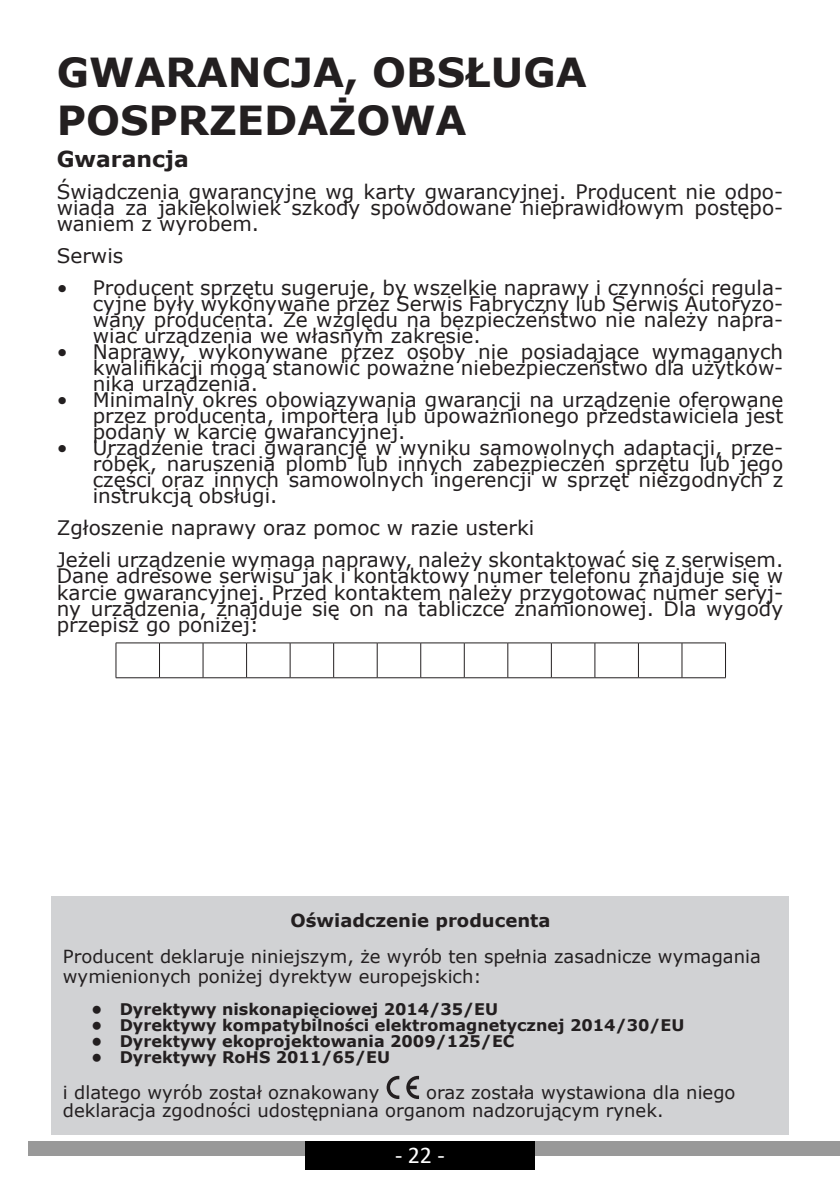
<style>
.page{position:relative;width:840px;height:1191px;background:#fff}
.page>*{position:absolute;margin:0;border:0;box-sizing:border-box;transform-origin:0 0}
.t1{font:700 40px/48px "Verdana";color:#231f20}
.t2{font:24px "Calibri";color:#fff}
.t3{font:700 22px "Verdana";color:#231f20}
.t4{font:20px/16px "Verdana";color:#231f20;text-align:justify}
.t5{font:18px/20px "Verdana";color:#231f20}
.t6{font:700 18px "Verdana";color:#231f20}
.t7{font:700 16px "Verdana";color:#231f20}
</style>
<div class="page">
<div style="left:28px;top:1141px;width:811px;height:14px;background:#999"></div>
<div style="left:305px;top:1141px;width:229px;height:28px;background:#000"></div>
<hr style="left:116px;top:642px;width:43px;height:1px;background:#231f20">
<hr style="left:116px;top:643px;width:1px;height:34px;background:#231f20">
<hr style="left:159px;top:642px;width:44px;height:1px;background:#231f20">
<hr style="left:159px;top:643px;width:1px;height:34px;background:#231f20">
<hr style="left:203px;top:642px;width:43px;height:1px;background:#231f20">
<hr style="left:202px;top:643px;width:1px;height:34px;background:#231f20">
<hr style="left:246px;top:642px;width:44px;height:1px;background:#231f20">
<hr style="left:246px;top:643px;width:1px;height:34px;background:#231f20">
<hr style="left:290px;top:642px;width:43px;height:1px;background:#231f20">
<hr style="left:289px;top:643px;width:1px;height:34px;background:#231f20">
<hr style="left:333px;top:642px;width:44px;height:1px;background:#231f20">
<hr style="left:333px;top:643px;width:1px;height:34px;background:#231f20">
<hr style="left:377px;top:642px;width:43px;height:1px;background:#231f20">
<hr style="left:376px;top:643px;width:1px;height:34px;background:#231f20">
<hr style="left:420px;top:642px;width:44px;height:1px;background:#231f20">
<hr style="left:420px;top:643px;width:1px;height:34px;background:#231f20">
<hr style="left:464px;top:642px;width:43px;height:1px;background:#231f20">
<hr style="left:463px;top:643px;width:1px;height:34px;background:#231f20">
<hr style="left:507px;top:642px;width:44px;height:1px;background:#231f20">
<hr style="left:507px;top:643px;width:1px;height:34px;background:#231f20">
<hr style="left:551px;top:642px;width:43px;height:1px;background:#231f20">
<hr style="left:550px;top:643px;width:1px;height:34px;background:#231f20">
<hr style="left:594px;top:642px;width:44px;height:1px;background:#231f20">
<hr style="left:594px;top:643px;width:1px;height:34px;background:#231f20">
<hr style="left:638px;top:642px;width:43px;height:1px;background:#231f20">
<hr style="left:637px;top:643px;width:1px;height:34px;background:#231f20">
<hr style="left:681px;top:642px;width:44px;height:1px;background:#231f20">
<hr style="left:681px;top:643px;width:1px;height:34px;background:#231f20">
<hr style="left:724px;top:643px;width:1px;height:34px;background:#231f20">
<hr style="left:116px;top:677px;width:43px;height:1px;background:#231f20">
<hr style="left:159px;top:677px;width:44px;height:1px;background:#231f20">
<hr style="left:203px;top:677px;width:43px;height:1px;background:#231f20">
<hr style="left:246px;top:677px;width:44px;height:1px;background:#231f20">
<hr style="left:290px;top:677px;width:43px;height:1px;background:#231f20">
<hr style="left:333px;top:677px;width:44px;height:1px;background:#231f20">
<hr style="left:377px;top:677px;width:43px;height:1px;background:#231f20">
<hr style="left:420px;top:677px;width:44px;height:1px;background:#231f20">
<hr style="left:464px;top:677px;width:43px;height:1px;background:#231f20">
<hr style="left:507px;top:677px;width:44px;height:1px;background:#231f20">
<hr style="left:551px;top:677px;width:43px;height:1px;background:#231f20">
<hr style="left:594px;top:677px;width:44px;height:1px;background:#231f20">
<hr style="left:638px;top:677px;width:43px;height:1px;background:#231f20">
<hr style="left:681px;top:677px;width:44px;height:1px;background:#231f20">
<div style="left:52px;top:896px;width:736px;height:238px;background:#d1d2d4"></div>
<svg style="left:386px;top:1075px;width:33px;height:24px"></svg>
<h1 class="t1" style="left:57px;top:48px;width:531px">GWARANCJA, OBSŁUGA<br>POSPRZEDAŻOWA</h1>
<p class="t3" style="left:57px;top:144px;width:133px">Gwarancja</p>
<p class="t4" style="left:57px;top:184px;width:727px;text-align:left">Świadczenia gwarancyjne wg karty gwarancyjnej. Producent nie odpo&shy;wiada za jakiekolwiek szkody spowodowane nieprawidłowym postępo&shy;waniem z wyrobem.</p>
<p class="t4" style="left:57px;top:248px;width:68px">Serwis</p>
<p class="t4" style="left:93px;top:280px;width:691px;text-align:left;text-indent:-36px">• Producent sprzętu sugeruje, by wszelkie naprawy i czynności regula&shy;cyjne były wykonywane przez Serwis Fabryczny lub Serwis Autoryzo&shy;wany producenta. Ze względu na bezpieczeństwo nie należy napra&shy;wiać urządzenia we własnym zakresie.</p>
<p class="t4" style="left:93px;top:344px;width:691px;text-indent:-36px">• Naprawy, wykonywane przez osoby nie posiadające wymaganych kwalifikacji mogą stanowić poważne niebezpieczeństwo dla użytkow&shy;nika urządzenia.</p>
<p class="t4" style="left:93px;top:392px;width:691px;text-indent:-36px">• Minimalny okres obowiązywania gwarancji na urządzenie oferowane przez producenta, importera lub upoważnionego przedstawiciela jest podany w karcie gwarancyjnej.</p>
<p class="t4" style="left:93px;top:440px;width:691px;text-indent:-36px">• Urządzenie traci gwarancję w wyniku samowolnych adaptacji, prze&shy;róbek, naruszenia plomb lub innych zabezpieczeń sprzętu lub jego części oraz innych samowolnych ingerencji w sprzęt niezgodnych z instrukcją obsługi.</p>
<p class="t4" style="left:57px;top:512px;width:727px;line-height:32px">Zgłoszenie naprawy oraz pomoc w razie usterki<br>Jeżeli urządzenie wymaga naprawy, należy skontaktować się z serwisem.</p>
<p class="t4" style="left:57px;top:568px;width:727px">Dane adresowe serwisu jak i kontaktowy numer telefonu znajduje się w karcie gwarancyjnej. Przed kontaktem należy przygotować numer seryj&shy;ny urządzenia, znajduje się on na tabliczce znamionowej. Dla wygody przepisz go poniżej:</p>
<p class="t6" style="left:290px;top:907px;width:261px">Oświadczenie producenta</p>
<p class="t5" style="left:63px;top:946px;width:699px">Producent deklaruje niniejszym, że wyrób ten spełnia zasadnicze wymagania wy mie nio nych poniżej dyrektyw europejskich:</p>
<p class="t7" style="left:91px;top:998px;width:408px">• Dyrektywy niskonapięciowej 2014/35/EU</p>
<p class="t7" style="left:91px;top:1014px;width:594px">• Dyrektywy kompatybilności elek tro ma gne tycz nej 2014/30/EU</p>
<p class="t7" style="left:91px;top:1030px;width:424px">• Dyrektywy ekoprojektowania 2009/125/EC</p>
<p class="t7" style="left:91px;top:1046px;width:300px">• Dyrektywy RoHS 2011/65/EU</p>
<p class="t5" style="left:63px;top:1082px;width:318px">i dlatego wyrób został oznakowany</p>
<p class="t5" style="left:63px;top:1083px;width:673px;line-height:18px;text-indent:363px">oraz została wystawiona dla niego deklaracja zgodności udostępniana organom nadzorującym rynek.</p>
<p class="t2" style="left:395px;top:1138px;width:51px">- 22 -</p>
</div>
